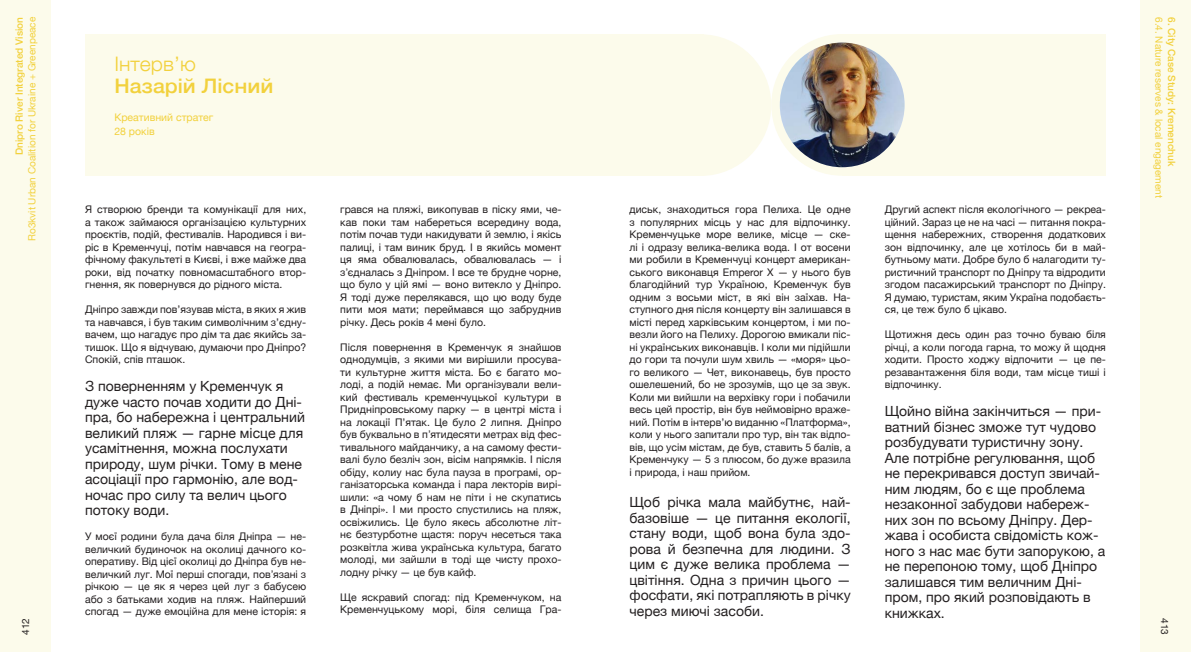
<style>
.page{position:relative;width:1191px;height:652px;background:#fff}
.page>*{position:absolute;margin:0;border:0;box-sizing:border-box;transform-origin:0 0}
.t1{font:500 20px "Helvetica Neue";color:#f2d13d;scale:1.06 1}
.t2{font:300 20px "Helvetica Neue";color:#f2d13d;scale:1.06 1}
.t3{font:14px/15.5px "Helvetica Neue";color:#231f20}
.t4{font:10.5px/12.5px "Helvetica Neue";color:#231f20;text-align:justify}
.t5{font:10.5px/14px "Helvetica Neue";color:#f2d13d}
.t6{font:10px "Helvetica Neue";color:#f2d13d}
.t7{font:500 10px "Helvetica Neue";color:#f2d13d}
.t8{font:10px "Helvetica Neue";color:#231f20}
</style>
<div class="page">
<div style="left:1140px;top:0;width:51px;height:652px;background:#fcfbeb"></div>
<div style="left:0;top:0;width:51px;height:652px;background:#fcfbeb"></div>
<div style="left:85px;top:34px;width:618px;height:142px;background:#fcfbeb"></div>
<div style="left:842px;top:34px;width:264px;height:142px;background:#fcfbeb"></div>
<div style="left:771px;top:34px;width:142px;height:142px;background:#fcfbeb;border-radius:50%"></div>
<div style="left:629px;top:34px;width:142px;height:142px;background:#fcfbeb;border-radius:50%"></div>
<img style="left:780px;top:43px;width:124px;height:124px;border-radius:62px">
<p class="t7" style="left:13px;top:155px;width:140px;rotate:-90deg">Dnipro River Integrated Vision</p>
<p class="t6" style="left:26px;top:241px;width:225px;rotate:-90deg">Ro3kvit Urban Coalition for Ukraine + Greenpeace</p>
<p class="t8" style="left:18px;top:635px;width:18px;rotate:-90deg">412</p>
<h1 class="t2" style="left:114px;top:48px;width:78px">Інтерв’ю</h1>
<h1 class="t1" style="left:114px;top:73px;width:151px">Назарій Лісний</h1>
<p class="t5" style="left:114px;top:111px;width:100px">Креативний стратег<br>28 років</p>
<p class="t4" style="left:85px;top:204px;width:223px">Я створюю бренди та комунікації для них, а також займаюся організацією культурних проєктів, подій, фестивалів. Народився і ви&shy;ріс в Кременчуці, потім навчався на геогра&shy;фічному факультеті в Києві, і вже майже два роки, від початку повномасштабного втор&shy;гнення, як повернувся до рідного міста.</p>
<p class="t4" style="left:85px;top:304px;width:223px">Дніпро завжди пов’язував міста, в яких я жив та навчався, і був таким символічним з’єдну&shy;вачем, що нагадує про дім та дає якийсь за&shy;тишок. Що я відчуваю, думаючи про Дніпро?<br>Спокій, спів пташок.</p>
<p class="t3" style="left:85px;top:379px;width:221px">З поверненням у Кременчук я дуже часто почав ходити до Дні&shy;пра, бо набережна і центральний великий пляж — гарне місце для усамітнення, можна послухати природу, шум річки. Тому в мене асоціації про гармонію, але вод&shy;ночас про силу та велич цього потоку води.</p>
<p class="t4" style="left:85px;top:531px;width:223px">У моєї родини була дача біля Дніпра — не&shy;величкий будиночок на околиці дачного ко&shy;оперативу. Від цієї околиці до Дніпра був не&shy;величкий луг. Мої перші спогади, повʼязані з річкою — це як я через цей луг з бабусею або з батьками ходив на пляж. Найперший спогад — дуже емоційна для мене історія: я</p>
<p class="t4" style="left:340px;top:204px;width:223px">грався на пляжі, викопував в піску ями, че&shy;кав поки там набереться всередину вода, потім почав туди накидувати й землю, і якісь палиці, і там виник бруд. І в якийсь момент ця яма обвалювалась, обвалювалась — і зʼєдналась з Дніпром. І все те брудне чорне, що було у цій ямі — воно витекло у Дніпро.<br>Я тоді дуже перелякався, що цю воду буде пити моя мати; переймався що забруднив річку. Десь років 4 мені було.</p>
<p class="t4" style="left:340px;top:341px;width:223px">Після повернення в Кременчук я знайшов однодумців, з якими ми вирішили просува&shy;ти культурне життя міста. Бо є багато мо&shy;лоді, а подій немає. Ми організували вели&shy;кий фестиваль кременчуцької культури в Придніпровському парку — в центрі міста і на локації П’ятак. Це було 2 липня. Дніпро був буквально в пʼятидесяти метрах від фес&shy;тивального майданчику, а на самому фести&shy;валі було безліч зон, вісім напрямків. І після обіду, колиу нас була пауза в програмі, ор&shy;ганізаторська команда і пара лекторів вирі&shy;шили: «а чому б нам не піти і не скупатись в Дніпрі». І ми просто спустились на пляж, освіжились. Це було якесь абсолютне літ&shy;нє безтурботне щастя: поруч несеться така розквітла жива українська культура, багато молоді, ми зайшли в тоді ще чисту прохо&shy;лодну річку — це був кайф.</p>
<p class="t4" style="left:340px;top:591px;width:223px">Ще яскравий спогад: під Кременчуком, на<br>Кременчуцькому морі, біля селища Гра-</p>
<p class="t4" style="left:629px;top:204px;width:223px">диськ, знаходиться гора Пелиха. Це одне з популярних місць у нас для відпочинку.<br>Кременчуцьке море велике, місце — ске&shy;лі і одразу велика-велика вода. І от восени ми робили в Кременчуці концерт американ&shy;ського виконавця Emperor X — у нього був благодійний тур Україною, Кременчук був одним з восьми міст, в які він заїхав. На&shy;ступного дня після концерту він залишався в місті перед харківським концертом, і ми по&shy;везли його на Пелиху. Дорогою вмикали піс&shy;ні українських виконавців. І коли ми підійшли до гори та почули шум хвиль — «моря» цьо&shy;го великого — Чет, виконавець, був просто ошелешений, бо не зрозумів, що це за звук.<br>Коли ми вийшли на верхівку гори і побачили весь цей простір, він був неймовірно враже&shy;ний. Потім в інтерв’ю виданню «Платформа», коли у нього запитали про тур, він так відпо&shy;вів, що усім містам, де був, ставить 5 балів, а Кременчуку — 5 з плюсом, бо дуже вразила і природа, і наш прийом.</p>
<h2 class="t3" style="left:629px;top:495px;width:223px;text-align:justify">Щоб річка мала майбутнє, най&shy;базовіше — це питання екології, стану води, щоб вона була здо&shy;рова й безпечна для людини. З цим є дуже велика проблема — цвітіння. Одна з причин цього — фосфати, які потрапляють в річку через миючі засоби.</h2>
<p class="t4" style="left:884px;top:204px;width:223px">Другий аспект після екологічного — рекреа&shy;ційний. Зараз це не на часі — питання покра&shy;щення набережних, створення додаткових зон відпочинку, але це хотілось би в май&shy;бутньому мати. Добре було б налагодити ту&shy;ристичний транспорт по Дніпру та відродити згодом пасажирський транспорт по Дніпру.<br>Я думаю, туристам, яким Україна подобаєть&shy;ся, це теж було б цікаво.</p>
<p class="t4" style="left:884px;top:329px;width:223px">Щотижня десь один раз точно буваю біля річці, а коли погода гарна, то можу й щодня ходити. Просто ходжу відпочити — це пе&shy;резавантаження біля води, там місце тиші і відпочинку.</p>
<p class="t3" style="left:884px;top:404px;width:222px">Щойно війна закінчиться — при&shy;ватний бізнес зможе тут чудово розбудувати туристичну зону.<br>Але потрібне регулювання, щоб не перекривався доступ звичай&shy;ним людям, бо є ще проблема незаконної забудови набереж&shy;них зон по всьому Дніпру. Дер&shy;жава і особиста свідомість кож&shy;ного з нас має бути запорукою, а не перепоною тому, щоб Дніпро залишався тим величним Дні&shy;пром, про який розповідають в книжках.</p>
<p class="t6" style="left:1165px;top:17px;width:182px;rotate:90deg">6.4. Nature reserves &amp; local engagement</p>
<p class="t7" style="left:1177px;top:17px;width:150px;rotate:90deg">6. City Case Study: Kremenchuk</p>
<p class="t8" style="left:1171px;top:618px;width:18px;rotate:90deg">413</p>
</div>
